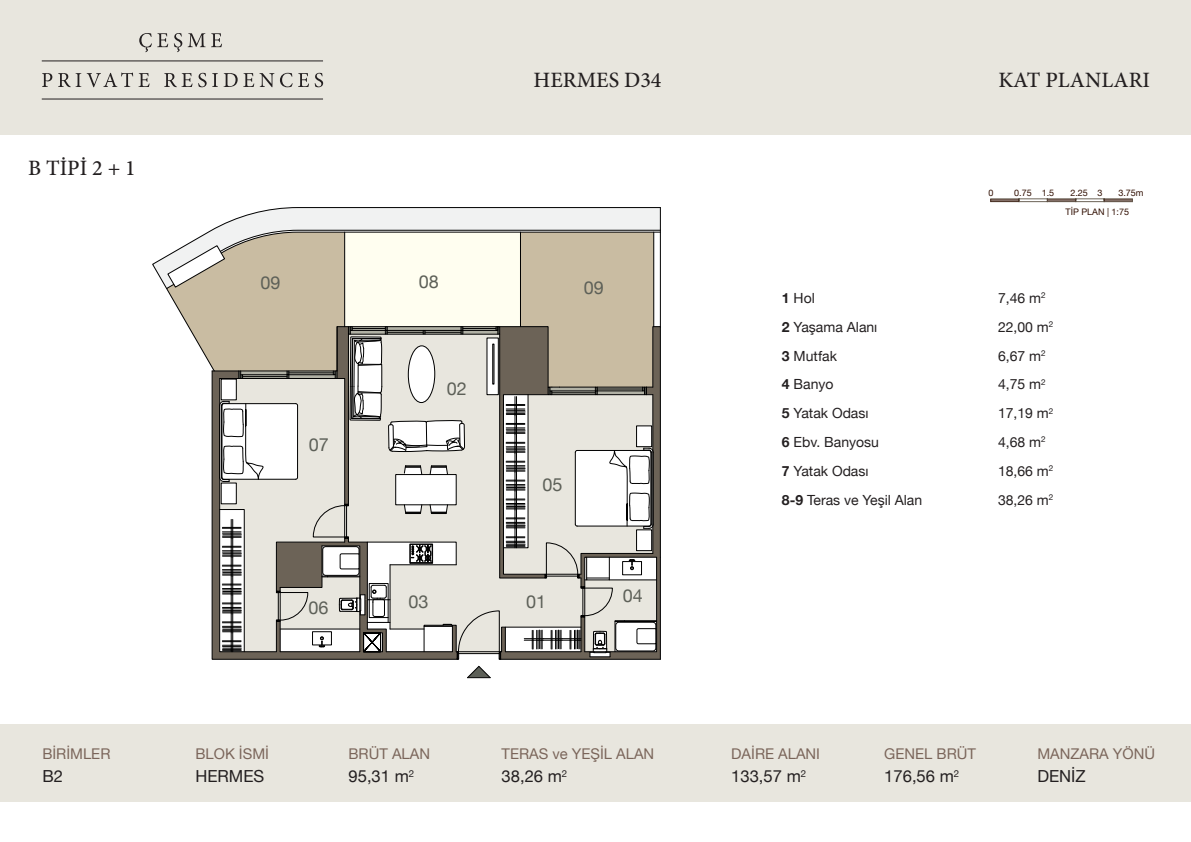
<style>
.page{position:relative;width:1191px;height:842px;background:#fff}
.page>*{position:absolute;margin:0;border:0;box-sizing:border-box;transform-origin:0 0}
.t1{font:500 21.9px "Minion Pro";color:#231f20}
.t2{font:18px "Helvetica Neue";color:#5d6058}
.t3{font:16.6px "Helvetica Neue";color:#231f20}
.t4{font:14.8px "Helvetica Neue";color:rgb(49 15 2/.6)}
.t5{font:14px "Helvetica Neue";color:#231f20}
.t6{font:9px/18.8px "Helvetica Neue";color:#310f02}
.s1{font-weight:700}
</style>
<div class="page">
<div style="left:0;top:0;width:1191px;height:134px;background:#e8e6de"></div>
<svg style="left:42px;top:73px;width:10px;height:14px"></svg>
<svg style="left:58px;top:73px;width:23px;height:14px"></svg>
<svg style="left:87px;top:73px;width:46px;height:14px"></svg>
<svg style="left:139px;top:73px;width:11px;height:14px"></svg>
<svg style="left:164px;top:73px;width:54px;height:14px"></svg>
<svg style="left:224px;top:73px;width:50px;height:14px"></svg>
<svg style="left:280px;top:73px;width:29px;height:14px"></svg>
<svg style="left:315px;top:73px;width:8px;height:14px"></svg>
<hr style="left:42px;top:60px;width:281px;height:1px;background:#231f20">
<hr style="left:42px;top:99px;width:281px;height:1px;background:#231f20">
<svg style="left:139px;top:33px;width:29px;height:19px"></svg>
<svg style="left:174px;top:33px;width:8px;height:19px"></svg>
<svg style="left:188px;top:33px;width:17px;height:14px"></svg>
<svg style="left:211px;top:33px;width:11px;height:14px"></svg>
<div style="left:1075px;top:199px;width:29px;height:3px;border:1px solid #6c6357"></div>
<div style="left:1047px;top:199px;width:29px;height:3px;border:1px solid #6c6357"></div>
<div style="left:1019px;top:199px;width:28px;height:3px;border:1px solid #6c6357"></div>
<div style="left:990px;top:199px;width:29px;height:3px;border:1px solid #6c6357"></div>
<hr style="left:990px;top:199px;width:28px;height:2px;background:#310f02">
<hr style="left:1047px;top:199px;width:29px;height:2px;background:#310f02">
<hr style="left:1103px;top:199px;width:29px;height:3px;background:#310f02">
<div style="left:0;top:725px;width:1191px;height:77px;background:#e8e6de"></div>
<hr style="left:660px;top:557px;width:1px;height:102px;background:#000">
<svg style="left:467px;top:666px;width:23px;height:12px"></svg>
<svg style="left:152px;top:256px;width:14px;height:33px"></svg>
<hr style="left:660px;top:208px;width:1px;height:119px;background:#000">
<svg style="left:166px;top:207px;width:494px;height:453px"></svg>
<h1 class="t1" style="left:28px;top:154px;width:109px">B TİPİ 2 + 1</h1>
<h1 class="t1" style="left:533px;top:65px;width:129px">HERMES D34</h1>
<h1 class="t1" style="left:998px;top:65px;width:153px">KAT PLANLARI</h1>
<p class="t2" style="left:419px;top:269px;width:22px">08</p>
<p class="t2" style="left:260px;top:270px;width:22px">09</p>
<p class="t2" style="left:584px;top:275px;width:22px">09</p>
<p class="t2" style="left:309px;top:432px;width:22px">07</p>
<p class="t2" style="left:308px;top:594px;width:22px">06</p>
<p class="t2" style="left:447px;top:375px;width:22px">02</p>
<p class="t2" style="left:542px;top:471px;width:22px">05</p>
<p class="t2" style="left:408px;top:588px;width:22px">03</p>
<p class="t2" style="left:622px;top:583px;width:22px">04</p>
<p class="t2" style="left:526px;top:588px;width:22px">01</p>
<p class="t6" style="left:988px;top:184px;width:7px">0</p>
<p class="t6" style="left:1014px;top:184px;width:42px">0.75 1.5</p>
<p class="t6" style="left:1070px;top:184px;width:34px">2.25 3</p>
<p class="t6" style="left:1065px;top:184px;width:79px;text-indent:53px">3.75m<br>TİP PLAN | 1:75</p>
<p class="t5" style="left:782px;top:288px;width:34px"><span class="s1">1</span> Hol</p>
<p class="t5" style="left:998px;top:288px;width:49px">7,46 m<sup>2</sup></p>
<p class="t5" style="left:782px;top:317px;width:97px"><span class="s1">2</span> Yaşama Alanı</p>
<p class="t5" style="left:998px;top:317px;width:57px">22,00 m<sup>2</sup></p>
<p class="t5" style="left:782px;top:345px;width:56px"><span class="s1">3</span> Mutfak</p>
<p class="t5" style="left:998px;top:345px;width:49px">6,67 m<sup>2</sup></p>
<p class="t5" style="left:782px;top:374px;width:53px"><span class="s1">4</span> Banyo</p>
<p class="t5" style="left:998px;top:374px;width:49px">4,75 m<sup>2</sup></p>
<p class="t5" style="left:782px;top:403px;width:88px"><span class="s1">5</span> Yatak Odası</p>
<p class="t5" style="left:998px;top:403px;width:57px">17,19 m<sup>2</sup></p>
<p class="t5" style="left:782px;top:432px;width:98px"><span class="s1">6</span> Ebv. Banyosu</p>
<p class="t5" style="left:998px;top:432px;width:49px">4,68 m<sup>2</sup></p>
<p class="t5" style="left:782px;top:461px;width:88px"><span class="s1">7</span> Yatak Odası</p>
<p class="t5" style="left:998px;top:461px;width:57px">18,66 m<sup>2</sup></p>
<p class="t5" style="left:782px;top:489px;width:142px"><span class="s1">8-9</span> Teras ve Yeşil Alan</p>
<p class="t5" style="left:998px;top:489px;width:57px">38,26 m<sup>2</sup></p>
<p class="t4" style="left:42px;top:743px;width:70px">BİRİMLER</p>
<p class="t4" style="left:195px;top:743px;width:75px">BLOK İSMİ</p>
<p class="t4" style="left:348px;top:743px;width:83px">BRÜT ALAN</p>
<p class="t4" style="left:501px;top:743px;width:154px">TERAS ve YEŞİL ALAN</p>
<p class="t4" style="left:731px;top:743px;width:90px">DAİRE ALANI</p>
<p class="t4" style="left:884px;top:743px;width:93px">GENEL BRÜT</p>
<p class="t4" style="left:1037px;top:743px;width:119px">MANZARA YÖNÜ</p>
<p class="t3" style="left:42px;top:764px;width:22px">B2</p>
<p class="t3" style="left:195px;top:764px;width:70px">HERMES</p>
<p class="t3" style="left:348px;top:764px;width:67px">95,31 m<sup>2</sup></p>
<p class="t3" style="left:501px;top:764px;width:67px">38,26 m<sup>2</sup></p>
<p class="t3" style="left:731px;top:764px;width:76px">133,57 m<sup>2</sup></p>
<p class="t3" style="left:884px;top:764px;width:76px">176,56 m<sup>2</sup></p>
<p class="t3" style="left:1037px;top:764px;width:50px">DENİZ</p>
</div>
